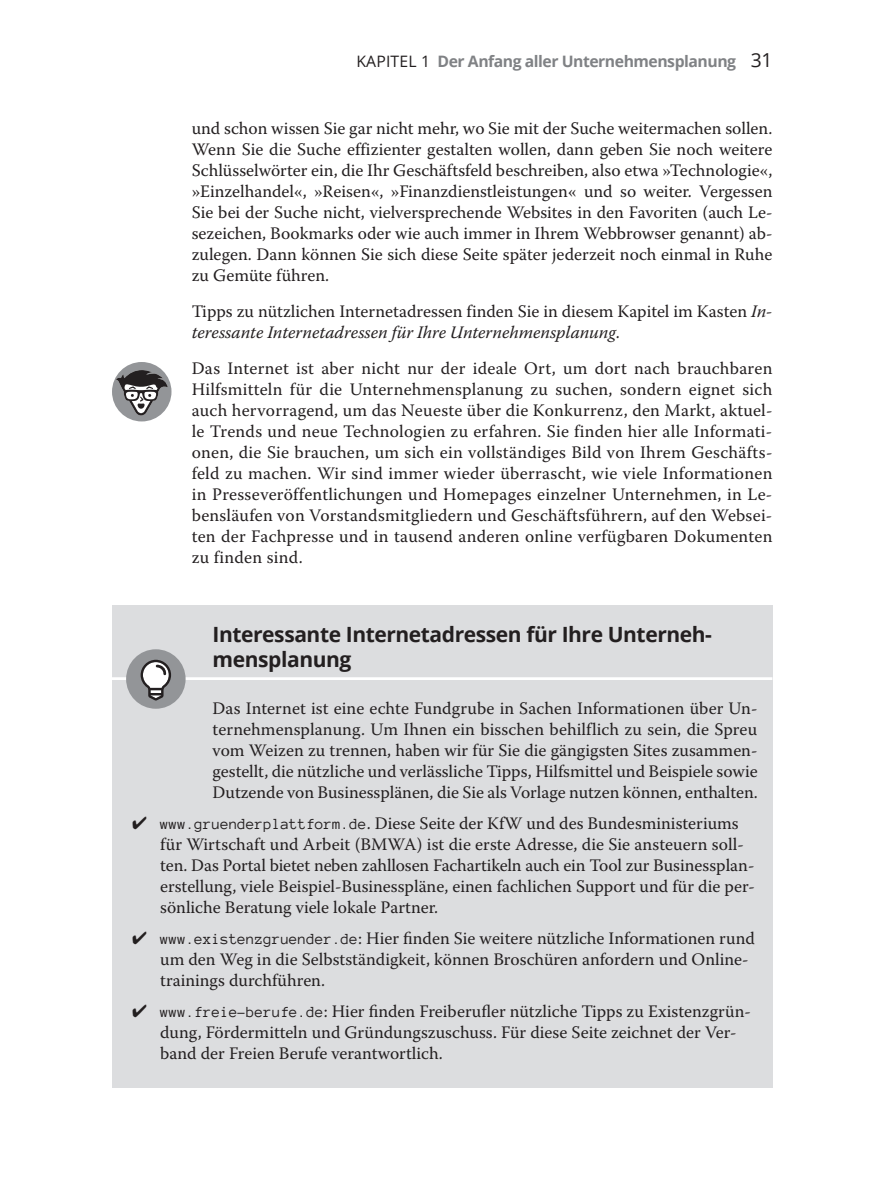
<style>
.page{position:relative;width:876px;height:1192px;background:#fff}
.page>*{position:absolute;margin:0;border:0;box-sizing:border-box;transform-origin:0 0}
.t1{font:700 21px/24.5px "Open Sans";letter-spacing:-.02em;color:#231f20}
.t2{font:17.5px/21px "Warnock Pro";color:#231f20}
.t3{font:700 15.75px "Open Sans";letter-spacing:-.03em;color:#808285}
.s1{font-weight:400;color:#231f20}
.s2{font-weight:400;font-size:19.25px;color:#231f20}
.s3{font-style:italic}
.s4{font-family:"Anonymous Pro";font-size:15.75px}
</style>
<div class="page">
<div style="left:112px;top:605px;width:660px;height:91px;background:#dcdddf"></div>
<hr style="left:10px;top:677px;width:762px;height:3px;background:#fff">
<div style="left:112px;top:679px;width:660px;height:147px;background:#dcdddf"></div>
<div style="left:112px;top:794px;width:660px;height:147px;background:#dcdddf"></div>
<div style="left:112px;top:909px;width:660px;height:105px;background:#dcdddf"></div>
<div style="left:112px;top:982px;width:660px;height:105px;background:#dcdddf"></div>
<div style="left:112px;top:362px;width:59px;height:59px;background:#939598;border-radius:50%"></div>
<svg style="left:116px;top:370px;width:52px;height:45px"></svg>
<div style="left:126px;top:649px;width:59px;height:59px;background:#939598;border-radius:50%"></div>
<svg style="left:140px;top:659px;width:31px;height:41px"></svg>
<p class="t3" style="left:356px;top:50px;width:417px"><span class="s1">KAPITEL 1</span> Der Anfang aller Unternehmensplanung <span class="s2">31</span></p>
<p class="t2" style="left:192px;top:117px;width:582px;text-align:justify">und schon wissen Sie gar nicht mehr, wo Sie mit der Suche weitermachen sollen.<br>Wenn Sie die Suche effizienter gestalten wollen, dann geben Sie noch weitere Schlüsselwörter ein, die Ihr Geschäftsfeld beschreiben, also etwa »Technologie«, »Einzelhandel«, »Reisen«, »Finanzdienstleistungen« und so weiter. Vergessen Sie bei der Suche nicht, vielversprechende Websites in den Favoriten (auch Le&shy;sezeichen, Bookmarks oder wie auch immer in Ihrem Webbrowser genannt) ab&shy;zulegen. Dann können Sie sich diese Seite später jederzeit noch einmal in Ruhe zu Gemüte führen.</p>
<p class="t2" style="left:192px;top:300px;width:582px">Tipps zu nützlichen Internetadressen finden Sie in diesem Kapitel im Kasten <span class="s3">In&shy;teressante Internetadressen für Ihre Unternehmensplanung</span>.</p>
<p class="t2" style="left:192px;top:357px;width:582px;text-align:justify">Das Internet ist aber nicht nur der ideale Ort, um dort nach brauchbaren Hilfsmitteln für die Unternehmensplanung zu suchen, sondern eignet sich auch hervorragend, um das Neueste über die Konkurrenz, den Markt, aktuel&shy;le Trends und neue Technologien zu erfahren. Sie finden hier alle Informati&shy;onen, die Sie brauchen, um sich ein vollständiges Bild von Ihrem Geschäfts&shy;feld zu machen. Wir sind immer wieder überrascht, wie viele Informationen in Presseveröffentlichungen und Homepages einzelner Unternehmen, in Le&shy;bensläufen von Vorstandsmitgliedern und Geschäftsführern, auf den Websei&shy;ten der Fachpresse und in tausend anderen online verfügbaren Dokumenten zu finden sind.</p>
<p class="t1" style="left:212px;top:621px;width:500px">Interessante Internetadressen für Ihre Unterneh&shy;mensplanung</p>
<p class="t2" style="left:212px;top:697px;width:546px;text-align:justify">Das Internet ist eine echte Fundgrube in Sachen Informationen über Un&shy;ternehmensplanung. Um Ihnen ein bisschen behilflich zu sein, die Spreu vom Weizen zu trennen, haben wir für Sie die gängigsten Sites zusammen&shy;gestellt, die nützliche und verlässliche Tipps, Hilfsmittel und Beispiele sowie Dutzende von Businessplänen, die Sie als Vorlage nutzen können, enthalten.</p>
<p class="t2" style="left:160px;top:812px;width:595px;text-indent:-28px">✔ <span class="s4">www.gruenderplattform.de</span>. Diese Seite der KfW und des Bundesministeriums für Wirtschaft und Arbeit (BMWA) ist die erste Adresse, die Sie ansteuern soll&shy;ten. Das Portal bietet neben zahllosen Fachartikeln auch ein Tool zur Businessplan&shy;erstellung, viele Beispiel--Businesspläne, einen fachlichen Support und für die per&shy;sönliche Beratung viele lokale Partner.</p>
<p class="t2" style="left:160px;top:926px;width:596px;text-indent:-28px">✔ <span class="s4">www.existenzgruender.de</span>: Hier finden Sie weitere nützliche Informationen rund um den Weg in die Selbstständigkeit, können Broschüren anfordern und Online&shy;trainings durchführen.</p>
<p class="t2" style="left:160px;top:999px;width:592px;text-indent:-28px">✔ <span class="s4">www.freie-berufe.de</span>: Hier finden Freiberufler nützliche Tipps zu Existenzgrün&shy;dung, Fördermitteln und Gründungszuschuss. Für diese Seite zeichnet der Ver&shy;band der Freien Berufe verantwortlich.</p>
</div>
